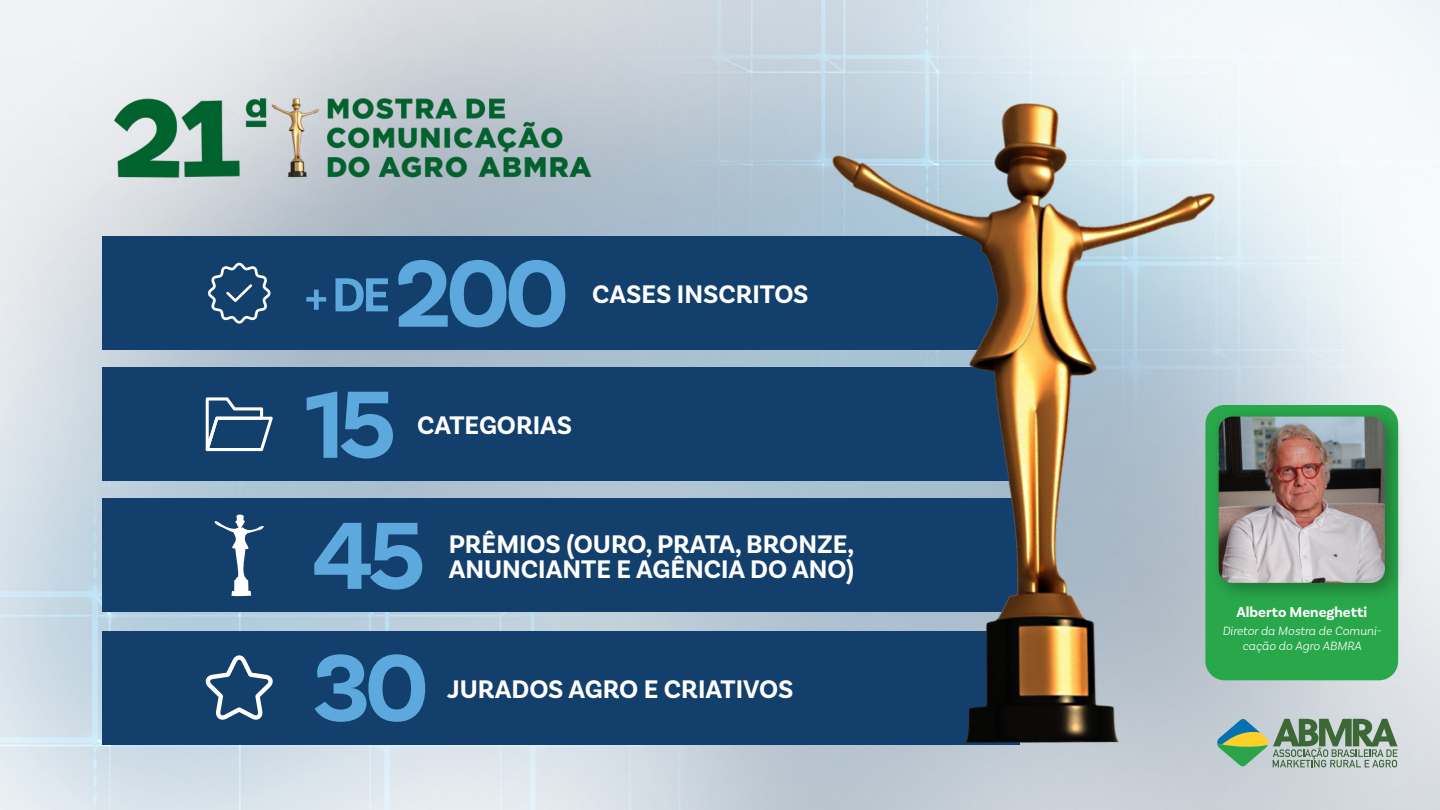
<style>
.page{position:relative;width:1440px;height:810px;background:#fff}
.page>*{position:absolute;margin:0;border:0;box-sizing:border-box;transform-origin:0 0}
.t1{font:700 100.12px/132.2px "Basic Sans";color:#5da9dd}
.t2{font:700 50.1px "Basic Sans";color:#5da9dd}
.t3{font:700 26.7px/24.7px "Basic Sans";color:#fff}
.t4{font:700 15px "Basic Sans";color:#fff}
.t5{font:italic 300 12.67px/15.2px "Basic Sans";color:#fff;text-align:center}
.s1{font-size:100.12px}
</style>
<div class="page">
<img style="left:0;top:0;width:1440px;height:810px">
<img style="left:103px;top:79px;width:499px;height:117px">
<div style="left:1205px;top:405px;width:193px;height:275px;background:#29a74b;border-radius:19px"></div>
<div style="left:1209px;top:407px;width:197px;height:197px;background:#000;opacity:.3"></div>
<img style="left:1219px;top:417px;width:166px;height:166px">
<div style="left:102px;top:237px;width:924px;height:113px;background:#133f6d"></div>
<div style="left:102px;top:368px;width:924px;height:113px;background:#133f6d"></div>
<div style="left:102px;top:499px;width:937px;height:113px;background:#133f6d"></div>
<div style="left:102px;top:631px;width:918px;height:113px;background:#133f6d"></div>
<svg style="left:205px;top:655px;width:68px;height:65px"></svg>
<svg style="left:214px;top:514px;width:50px;height:83px"></svg>
<svg style="left:206px;top:397px;width:67px;height:54px"></svg>
<svg style="left:208px;top:263px;width:63px;height:61px"></svg>
<img style="left:832px;top:104px;width:383px;height:639px">
<svg style="left:1217px;top:719px;width:180px;height:48px;background:#8aa78d"></svg>
<h2 class="t2" style="left:305px;top:264px;width:266px">+ DE <span class="s1">200</span></h2>
<p class="t3" style="left:592px;top:282px;width:218px">CASES INSCRITOS</p>
<h1 class="t1" style="left:305px;top:359px;width:93px">15</h1>
<p class="t3" style="left:417px;top:413px;width:156px">CATEGORIAS</p>
<h1 class="t1" style="left:312px;top:491px;width:118px">45<br>30</h1>
<p class="t3" style="left:449px;top:532px;width:407px">PRÊMIOS (OURO, PRATA, BRONZE,<br>ANUNCIANTE E AGÊNCIA DO ANO)</p>
<p class="t3" style="left:447px;top:677px;width:348px">JURADOS AGRO E CRIATIVOS</p>
<p class="t4" style="left:1236px;top:603px;width:132px">Alberto Meneghetti</p>
<p class="t5" style="left:1222px;top:623px;width:160px">Diretor da Mostra de Comuni&shy;cação do Agro ABMRA</p>
</div>
